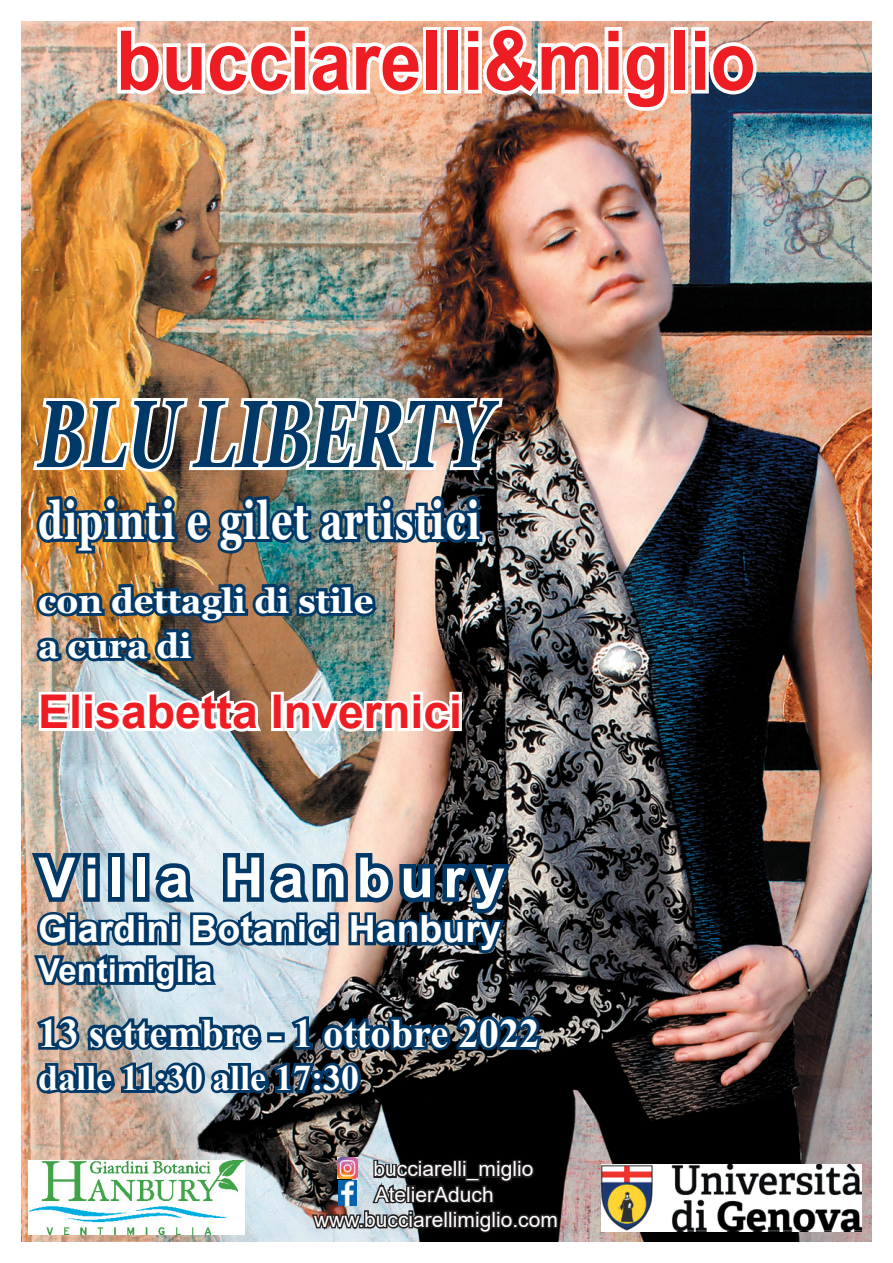
<style>
.page{position:relative;width:893px;height:1263px;background:#fff}
.page>*{position:absolute;margin:0;border:0;box-sizing:border-box;transform-origin:0 0}
.t1{font:italic 700 95.25px "Georgia";color:#003968;scale:.65 1}
.t2{font:700 82.5px "Arial";color:#ee1d23;scale:.9 1}
.t3{font:700 55.5px "Arial";letter-spacing:.17em;color:#fff}
.t4{font:700 52.8px "Georgia";letter-spacing:.03em;color:#fff;scale:.71 1}
.t5{font:700 46.5px "Arial";color:#ee1d23}
.t6{font:700 40.5px "Times New Roman";color:#fff}
.t7{font:700 37.5px "Arial";color:#fff}
.t8{font:700 36px "Times New Roman";color:#fff}
.t9{font:700 34.5px/45px "Georgia";color:#fff}
.t10{font:700 33px "Arial";color:#fff}
.t11{font:21px "Arial";color:#fff}
</style>
<div class="page">
<img style="left:21px;top:21px;width:851px;height:1221px">
<img style="left:28px;top:1161px;width:216px;height:73px">
<img style="left:601px;top:1165px;width:261px;height:66px">
<svg style="left:114px;top:23px;width:313px;height:77px"></svg>
<div style="left:423px;top:27px;width:18px;height:67px;border:7px solid #fff"></div>
<div style="left:444px;top:27px;width:17px;height:67px;border:7px solid #fff"></div>
<img style="left:461px;top:21px;width:212px;height:95px">
<div style="left:671px;top:27px;width:17px;height:67px;border:7px solid #fff"></div>
<img style="left:688px;top:23px;width:73px;height:77px">
<img style="left:30px;top:394px;width:476px;height:82px">
<img style="left:32px;top:492px;width:454px;height:66px">
<img style="left:32px;top:579px;width:349px;height:87px">
<svg style="left:36px;top:689px;width:37px;height:45px"></svg>
<svg style="left:79px;top:685px;width:187px;height:51px"></svg>
<div style="left:271px;top:692px;width:13px;height:39px;border:6px solid #fff"></div>
<img style="left:281px;top:689px;width:184px;height:51px">
<img style="left:26px;top:848px;width:519px;height:250px">
<svg style="left:310px;top:1158px;width:250px;height:84px;background:#38383a"></svg>
<img style="left:337px;top:1158px;width:21px;height:21px">
<img style="left:338px;top:1181px;width:18px;height:24px">
<h2 class="t2" style="left:116px;top:3px;width:712px">bucciarelli&amp;miglio</h2>
<h1 class="t1" style="left:38px;top:372px;width:698px">BLU LIBERTY</h1>
<h3 class="t4" style="left:38px;top:487px;width:624px">dipinti e gilet artistici</h3>
<h3 class="t9" style="left:38px;top:578px;width:337px">con dettagli di stile a cura di</h3>
<h3 class="t5" style="left:38px;top:679px;width:425px">Elisabetta Invernici</h3>
<h3 class="t3" style="left:38px;top:839px;width:468px">Villa Hanbury</h3>
<h3 class="t7" style="left:38px;top:903px;width:464px">Giardini Botanici Hanbury</h3>
<h3 class="t10" style="left:38px;top:947px;width:176px">Ventimiglia</h3>
<h3 class="t6" style="left:38px;top:1004px;width:503px">13 settembre - 1 ottobre 2022</h3>
<h3 class="t8" style="left:38px;top:1052px;width:322px">dalle 11:30 alle 17:30</h3>
<p class="t11" style="left:374px;top:1154px;width:161px">bucciarelli_miglio</p>
<p class="t11" style="left:375px;top:1180px;width:121px">AtelierAduch</p>
<p class="t11" style="left:314px;top:1205px;width:245px">www.bucciarellimiglio.com</p>
</div>
